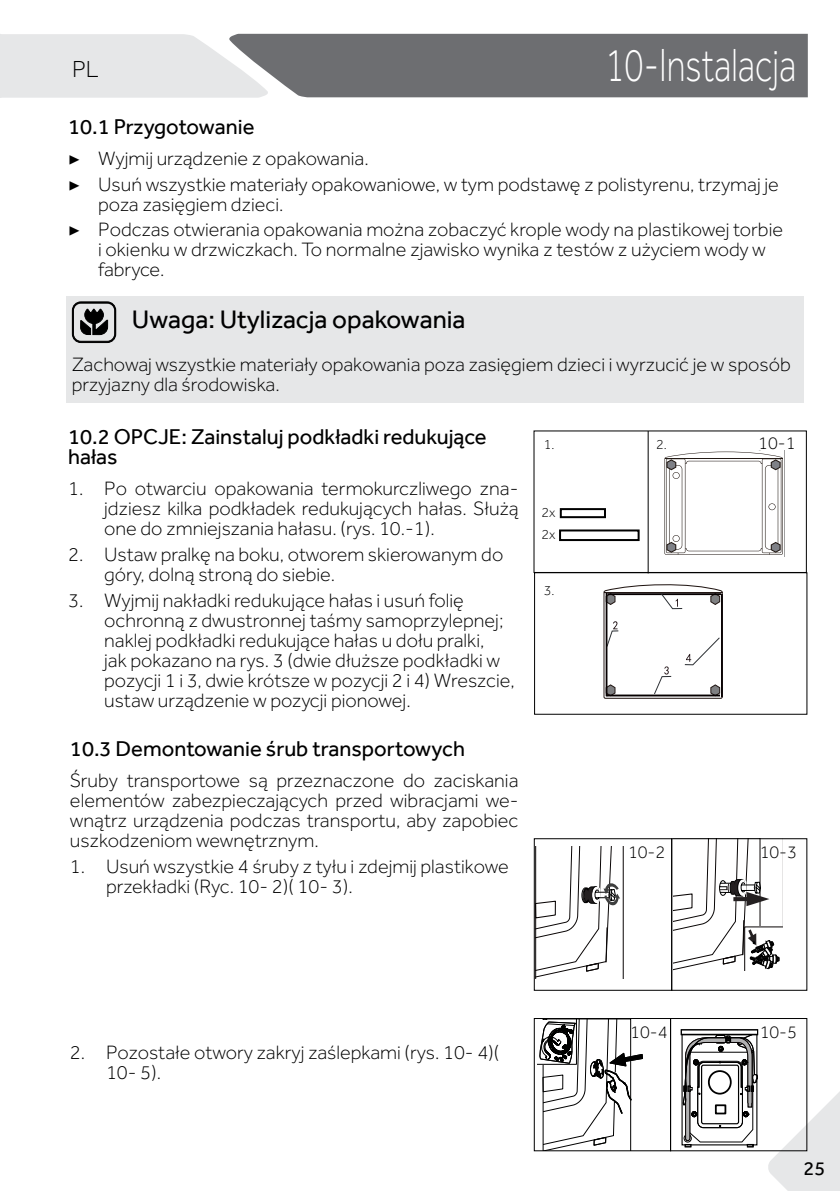
<style>
.page{position:relative;width:840px;height:1191px;background:#fff}
.page>*{position:absolute;margin:0;border:0;box-sizing:border-box;transform-origin:0 0}
.t1{font:300 48px "Effra";color:#fff;scale:.73 1}
.t2{font:26px "Effra";color:#000}
.t3{font:300 24px "Effra";color:#000}
.t4{font:22px/20px "Effra";color:#000}
.t5{font:300 20px/20px "Effra";color:#000}
.t6{font:20px "Effra";color:#000}
.t7{font:300 18px "Effra";color:#000}
.t8{font:300 16.6px "Effra";color:#000}
.t9{font:300 14px "Effra";color:#000}
.s1{font-family:"Minion Pro";font-weight:400}
.s2{font-size:18.4px}
</style>
<div class="page">
<svg style="left:0;top:34px;width:807px;height:64px"></svg>
<div style="left:302px;top:34px;width:493px;height:62px;background:#6d6e71"></div>
<div style="left:66px;top:296px;width:737px;height:107px;background:#e6e7e8"></div>
<svg style="left:72px;top:302px;width:44px;height:41px"></svg>
<svg style="left:533px;top:430px;width:273px;height:278px"></svg>
<svg style="left:535px;top:846px;width:89px;height:132px"></svg>
<div style="left:533px;top:838px;width:139px;height:152px;border:1px solid #000"></div>
<svg style="left:673px;top:840px;width:109px;height:131px"></svg>
<div style="left:670px;top:838px;width:136px;height:152px;border:1px solid #000"></div>
<svg style="left:537px;top:1020px;width:106px;height:129px"></svg>
<div style="left:533px;top:1018px;width:137px;height:133px;border:1px solid #000"></div>
<svg style="left:670px;top:1018px;width:169px;height:173px"></svg>
<div style="left:669px;top:1018px;width:137px;height:133px;border:1px solid #000"></div>
<p class="t3" style="left:72px;top:55px;width:28px">PL</p>
<h1 class="t1" style="left:605px;top:38px;width:263px">10-Instalacja</h1>
<p class="t4" style="left:68px;top:116px;width:188px">10.1 Przygotowanie</p>
<p class="t5" style="left:68px;top:146px;width:712px;line-height:25.6px"><span class="s1">▶</span> Wyjmij urządzenie z opakowania.<br><span class="s1">▶</span> Usuń wszystkie materiały opakowaniowe, w tym podstawę z polistyrenu, trzymaj je</p>
<p class="t5" style="left:68px;top:191px;width:716px;line-height:25.6px;text-indent:30px">poza zasięgiem dzieci.<br><span class="s1">▶</span> Podczas otwierania opakowania można zobaczyć krople wody na plastikowej torbie</p>
<p class="t5" style="left:98px;top:240px;width:669px">i okienku w drzwiczkach. To normalne zjawisko wynika z testów z użyciem wody w fabryce.</p>
<h2 class="t2" style="left:132px;top:304px;width:335px">Uwaga: Utylizacja opakowania</h2>
<p class="t5" style="left:72px;top:354px;width:720px">Zachowaj wszystkie materiały opakowania poza zasięgiem dzieci i wyrzucić je w sposób przyjazny dla środowiska.</p>
<p class="t4" style="left:68px;top:426px;width:420px">10.2 OPCJE: Zainstaluj podkładki redukujące hałas</p>
<p class="t5" style="left:104px;top:478px;width:415px;text-align:justify;text-indent:-36px">1. Po otwarciu opakowania termokurczliwego zna&shy;jdziesz kilka podkładek redukujących hałas. Służą one do zmniejszania hałasu. (rys. 10.-1).</p>
<p class="t5" style="left:104px;top:544px;width:400px;text-indent:-36px">2. Ustaw pralkę na boku, otworem skierowanym do góry, dolną stroną do siebie.</p>
<p class="t5" style="left:104px;top:590px;width:412px;text-indent:-36px">3. Wyjmij nakładki redukujące hałas i usuń folię ochronną z dwustronnej taśmy samoprzylepnej; naklej podkładki redukujące hałas u dołu pralki,<br>jak pokazano na rys. 3 (dwie dłuższe podkładki w pozycji 1 i 3, dwie krótsze w pozycji 2 i 4) Wreszcie, ustaw urządzenie w pozycji pionowej.</p>
<p class="t4" style="left:70px;top:738px;width:396px">10.3 Demontowanie śrub transportowych</p>
<p class="t5" style="left:70px;top:770px;width:450px;text-align:justify">Śruby transportowe są przeznaczone do zaciskania elementów zabezpieczających przed wibracjami we&shy;wnątrz urządzenia podczas transportu, aby zapobiec uszkodzeniom wewnętrznym.</p>
<p class="t5" style="left:106px;top:856px;width:404px;text-indent:-36px">1. Usuń wszystkie 4 śruby z tyłu i zdejmij plastikowe przekładki (Ryc. 10- 2)( 10- 3).</p>
<p class="t7" style="left:757px;top:433px;width:39px">10-1</p>
<p class="t9" style="left:543px;top:436px;width:12px">1.</p>
<p class="t9" style="left:655px;top:436px;width:24px">2.<span class="s2">2.</span></p>
<p class="t8" style="left:746px;top:434px;width:36px">10-1</p>
<p class="t9" style="left:541px;top:504px;width:16px">2x</p>
<p class="t9" style="left:541px;top:527px;width:16px">2x</p>
<p class="t9" style="left:543px;top:582px;width:12px">3.</p>
<p class="t7" style="left:627px;top:842px;width:39px">10-2</p>
<p class="t7" style="left:759px;top:842px;width:39px">10-3</p>
<p class="t5" style="left:106px;top:1042px;width:394px;text-indent:-36px">2. Pozostałe otwory zakryj zaślepkami (rys. 10- 4)(<br>10- 5).</p>
<p class="t7" style="left:630px;top:1022px;width:39px">10-4</p>
<p class="t7" style="left:759px;top:1022px;width:39px">10-5</p>
<p class="t6" style="left:803px;top:1156px;width:23px">25</p>
</div>
